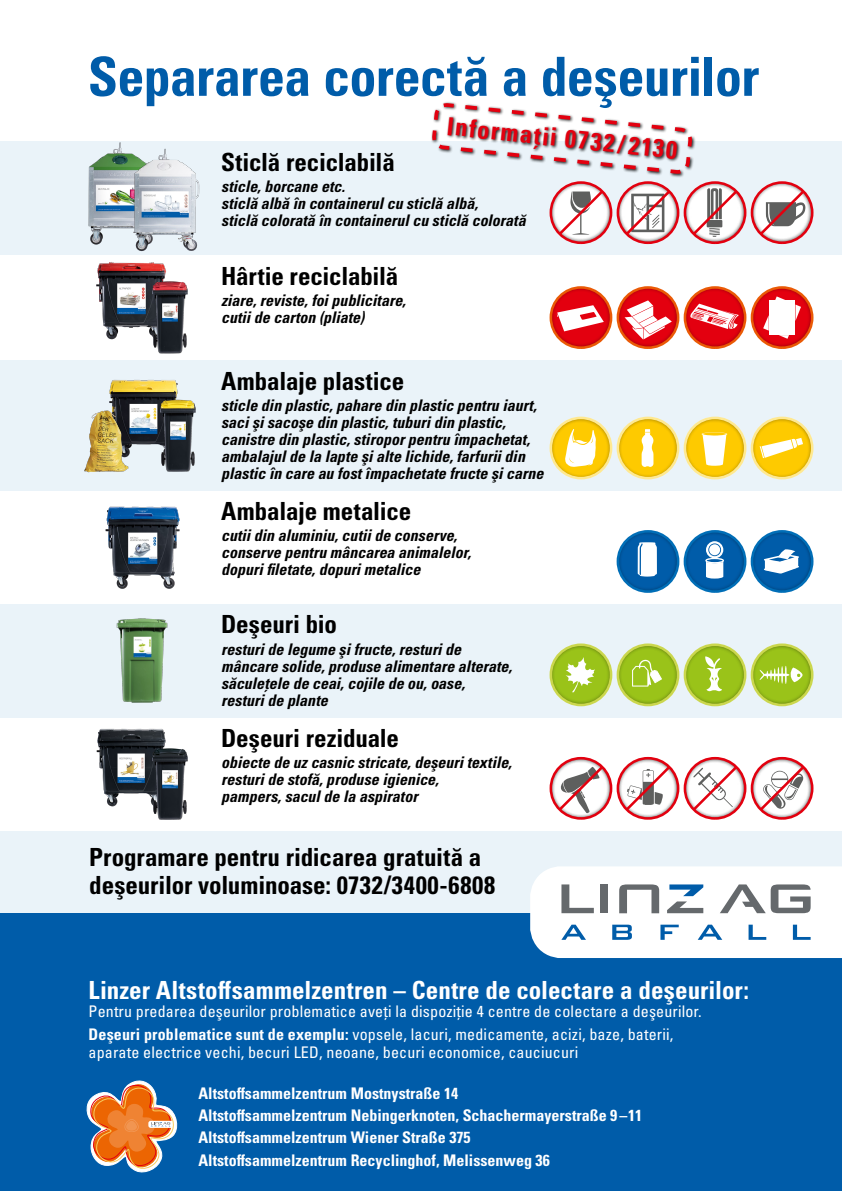
<style>
.page{position:relative;width:842px;height:1191px;background:#fff}
.page>*{position:absolute;margin:0;border:0;box-sizing:border-box;transform-origin:0 0}
.t1{font:700 condensed 54px "Univers LT Pro";letter-spacing:-.015em;color:#005ca9}
.t2{font:700 condensed 25px/28px "Univers LT Pro";letter-spacing:-.005em;color:#000}
.t3{font:700 condensed 25px "Univers LT Pro";letter-spacing:.005em;color:#fff}
.t4{font:700 condensed 25px "Univers LT Pro";color:#e3000f}
.t5{font:italic 700 condensed 16px/17px "Univers LT Pro";color:#000}
.t6{font:condensed 16px/22.3px "Univers LT Pro";letter-spacing:.01em;color:#fff}
.t7{font:700 condensed 16px/22.3px "Univers LT Pro";color:#fff}
.s1{font-weight:700}
.s2{font-family:"Univers LT Std"}
</style>
<div class="page">
<div style="left:0;top:142px;width:842px;height:113px;background:#eaf3f9"></div>
<div style="left:0;top:360px;width:842px;height:130px;background:#eaf3f9"></div>
<div style="left:0;top:604px;width:842px;height:113px;background:#eaf3f9"></div>
<div style="left:0;top:831px;width:842px;height:104px;background:#eaf3f9"></div>
<div style="left:0;top:913px;width:842px;height:278px;background:#005ca9"></div>
<svg style="left:530px;top:866px;width:312px;height:92px;background:#e5eaed"></svg>
<svg style="left:86px;top:1080px;width:92px;height:93px"></svg>
<img style="left:96px;top:262px;width:70px;height:78px">
<img style="left:105px;top:506px;width:75px;height:83px">
<img style="left:116px;top:618px;width:52px;height:85px">
<img style="left:88px;top:142px;width:43px;height:103px">
<img style="left:131px;top:148px;width:69px;height:104px">
<img style="left:142px;top:273px;width:46px;height:81px">
<img style="left:109px;top:379px;width:69px;height:66px">
<img style="left:96px;top:728px;width:70px;height:79px">
<img style="left:150px;top:390px;width:46px;height:82px">
<img style="left:142px;top:739px;width:46px;height:81px">
<img style="left:84px;top:396px;width:54px;height:77px">
<svg style="left:553px;top:182px;width:58px;height:61px"></svg>
<div style="left:549px;top:181px;width:63px;height:63px;border:3px solid #e3000f;border-radius:50%"></div>
<div style="left:615px;top:181px;width:65px;height:65px;background:#000;opacity:.75"></div>
<svg style="left:618px;top:182px;width:60px;height:61px"></svg>
<div style="left:617px;top:181px;width:62px;height:63px;border:3px solid #e3000f;border-radius:50%"></div>
<div style="left:682px;top:181px;width:65px;height:65px;background:#000;opacity:.75"></div>
<svg style="left:685px;top:182px;width:60px;height:61px"></svg>
<div style="left:684px;top:181px;width:62px;height:63px;border:3px solid #e3000f;border-radius:50%"></div>
<div style="left:749px;top:181px;width:65px;height:65px;background:#000;opacity:.75"></div>
<svg style="left:752px;top:182px;width:60px;height:61px"></svg>
<div style="left:751px;top:181px;width:62px;height:63px;border:3px solid #e3000f;border-radius:50%"></div>
<div style="left:548px;top:286px;width:65px;height:64px;background:#000;opacity:.75"></div>
<div style="left:550px;top:286px;width:62px;height:63px;border:3px solid #ea5a06;border-radius:50%"></div>
<svg style="left:557px;top:305px;width:47px;height:26px"></svg>
<div style="left:615px;top:286px;width:65px;height:64px;background:#000;opacity:.75"></div>
<div style="left:617px;top:286px;width:62px;height:63px;border:3px solid #ea5a06;border-radius:50%"></div>
<svg style="left:625px;top:300px;width:47px;height:39px"></svg>
<div style="left:682px;top:286px;width:65px;height:64px;background:#000;opacity:.75"></div>
<div style="left:684px;top:286px;width:62px;height:63px;border:3px solid #ea5a06;border-radius:50%"></div>
<svg style="left:689px;top:304px;width:50px;height:25px"></svg>
<div style="left:749px;top:286px;width:65px;height:64px;background:#000;opacity:.75"></div>
<div style="left:751px;top:286px;width:62px;height:63px;border:3px solid #ea5a06;border-radius:50%"></div>
<div style="left:769px;top:300px;width:26px;height:34px;background:#fff"></div>
<svg style="left:775px;top:296px;width:10px;height:4px"></svg>
<svg style="left:795px;top:304px;width:6px;height:17px"></svg>
<svg style="left:779px;top:335px;width:10px;height:4px"></svg>
<svg style="left:763px;top:315px;width:6px;height:16px"></svg>
<div style="left:615px;top:529px;width:65px;height:65px;background:#000;opacity:.75"></div>
<div style="left:617px;top:530px;width:62px;height:63px;border:3px solid #006eb7;border-radius:50%"></div>
<svg style="left:638px;top:542px;width:19px;height:34px"></svg>
<div style="left:682px;top:529px;width:65px;height:65px;background:#000;opacity:.75"></div>
<div style="left:684px;top:530px;width:62px;height:63px;border:3px solid #006eb7;border-radius:50%"></div>
<svg style="left:705px;top:541px;width:19px;height:37px"></svg>
<div style="left:749px;top:529px;width:65px;height:65px;background:#000;opacity:.75"></div>
<div style="left:751px;top:530px;width:62px;height:63px;border:3px solid #006eb7;border-radius:50%"></div>
<svg style="left:764px;top:549px;width:35px;height:25px"></svg>
<div style="left:749px;top:643px;width:65px;height:65px;background:#000;opacity:.75"></div>
<div style="left:751px;top:643px;width:62px;height:63px;border:3px solid #cbd74e;border-radius:50%"></div>
<svg style="left:759px;top:666px;width:45px;height:18px"></svg>
<div style="left:548px;top:643px;width:65px;height:65px;background:#000;opacity:.75"></div>
<div style="left:550px;top:643px;width:62px;height:63px;border:3px solid #cbd74e;border-radius:50%"></div>
<svg style="left:565px;top:656px;width:30px;height:36px"></svg>
<div style="left:615px;top:643px;width:65px;height:65px;background:#000;opacity:.75"></div>
<div style="left:617px;top:643px;width:62px;height:63px;border:3px solid #cbd74e;border-radius:50%"></div>
<svg style="left:632px;top:660px;width:30px;height:26px"></svg>
<div style="left:682px;top:643px;width:65px;height:65px;background:#000;opacity:.75"></div>
<div style="left:684px;top:643px;width:62px;height:63px;border:3px solid #cbd74e;border-radius:50%"></div>
<svg style="left:705px;top:656px;width:17px;height:35px"></svg>
<div style="left:749px;top:756px;width:65px;height:65px;background:#000;opacity:.75"></div>
<svg style="left:752px;top:758px;width:60px;height:60px"></svg>
<div style="left:751px;top:757px;width:62px;height:62px;border:3px solid #e3000f;border-radius:50%"></div>
<div style="left:682px;top:756px;width:65px;height:65px;background:#000;opacity:.75"></div>
<svg style="left:685px;top:758px;width:60px;height:60px"></svg>
<div style="left:684px;top:757px;width:62px;height:62px;border:3px solid #e3000f;border-radius:50%"></div>
<div style="left:615px;top:756px;width:65px;height:65px;background:#000;opacity:.75"></div>
<svg style="left:618px;top:758px;width:60px;height:60px"></svg>
<div style="left:617px;top:757px;width:62px;height:62px;border:3px solid #e3000f;border-radius:50%"></div>
<div style="left:548px;top:756px;width:65px;height:65px;background:#000;opacity:.75"></div>
<svg style="left:551px;top:758px;width:60px;height:60px"></svg>
<div style="left:550px;top:757px;width:62px;height:62px;border:3px solid #e3000f;border-radius:50%"></div>
<div style="left:430px;top:101px;width:266px;height:77px;background:#000;opacity:.9"></div>
<svg style="left:430px;top:101px;width:263px;height:75px"></svg>
<div style="left:749px;top:416px;width:65px;height:65px;background:#000;opacity:.75"></div>
<div style="left:751px;top:416px;width:62px;height:63px;border:3px solid #ffe991;border-radius:50%"></div>
<svg style="left:760px;top:438px;width:43px;height:20px"></svg>
<div style="left:682px;top:416px;width:65px;height:65px;background:#000;opacity:.75"></div>
<div style="left:684px;top:416px;width:62px;height:63px;border:3px solid #ffe991;border-radius:50%"></div>
<svg style="left:702px;top:432px;width:25px;height:34px"></svg>
<div style="left:615px;top:416px;width:65px;height:65px;background:#000;opacity:.75"></div>
<div style="left:617px;top:416px;width:62px;height:63px;border:3px solid #ffe991;border-radius:50%"></div>
<svg style="left:641px;top:429px;width:13px;height:38px"></svg>
<div style="left:548px;top:416px;width:65px;height:65px;background:#000;opacity:.75"></div>
<div style="left:550px;top:416px;width:62px;height:63px;border:3px solid #ffe991;border-radius:50%"></div>
<svg style="left:565px;top:429px;width:31px;height:38px"></svg>
<h1 class="t1" style="left:88px;top:43px;width:673px">Separarea corectă a deşeurilor</h1>
<h2 class="t4" style="left:449px;top:110px;width:233px;rotate:6deg">Informaţii 0732/2130</h2>
<h2 class="t2" style="left:221px;top:148px;width:175px">Sticlă reciclabilă</h2>
<p class="t5" style="left:221px;top:178px;width:306px">sticle, borcane etc.<br>sticlă albă în containerul cu sticlă albă,<br>sticlă colorată în containerul cu sticlă colorată</p>
<h2 class="t2" style="left:221px;top:261px;width:179px">Hârtie reciclabilă</h2>
<p class="t5" style="left:221px;top:291px;width:186px">ziare, reviste, foi publicitare, cutii de carton (pliate)</p>
<h2 class="t2" style="left:221px;top:366px;width:185px">Ambalaje plastice</h2>
<p class="t5" style="left:221px;top:396px;width:324px">sticle din plastic, pahare din plastic pentru iaurt, saci şi sacoşe din plastic, tuburi din plastic, canistre din plastic, stiropor pentru împachetat, ambalajul de la lapte şi alte lichide, farfurii din plastic în care au fost împachetate fructe şi carne</p>
<h2 class="t2" style="left:221px;top:497px;width:192px">Ambalaje metalice</h2>
<p class="t5" style="left:221px;top:527px;width:251px">cutii din aluminiu, cutii de conserve, conserve pentru mâncarea animalelor, dopuri filetate, dopuri metalice</p>
<h2 class="t2" style="left:221px;top:610px;width:118px">Deşeuri bio</h2>
<p class="t5" style="left:221px;top:640px;width:292px">resturi de legume şi fructe, resturi de mâncare solide, produse alimentare alterate, săculeţele de ceai, cojile de ou, oase,<br>resturi de plante</p>
<h2 class="t2" style="left:221px;top:723px;width:179px">Deşeuri reziduale</h2>
<p class="t5" style="left:221px;top:753px;width:292px">obiecte de uz casnic stricate, deşeuri textile, resturi de stofă, produse igienice,<br>pampers, sacul de la aspirator</p>
<h2 class="t2" style="left:89px;top:842px;width:407px">Programare pentru ridicarea gratuită a deşeurilor voluminoase: 0732/3400-6808</h2>
<h2 class="t3" style="left:89px;top:975px;width:662px">Linzer Altstoffsammelzentren – Centre de colectare a deşeurilor:</h2>
<p class="t6" style="left:89px;top:1000px;width:614px">Pentru predarea deşeurilor problematice aveţi la dispoziţie 4 centre de colectare a deşeurilor.<br><span class="s1">Deşeuri problematice sunt de exemplu:</span> vopsele, lacuri, medicamente, acizi, baze, baterii,</p>
<p class="t6" style="left:89px;top:1040px;width:491px">aparate electrice vechi, becuri LED, neoane, becuri economice, cauciucuri</p>
<p class="t7" style="left:198px;top:1081px;width:445px">Altstoffsammelzentrum Mostnystraße 14<br>Altstoffsammelzentrum Nebingerknoten, <span class="s2">Schachermayerstraße 9 –11<br></span>Altstoffsammelzentrum Wiener Straße 375<br>Altstoffsammelzentrum Recyclinghof, Melissenweg 36</p>
</div>
